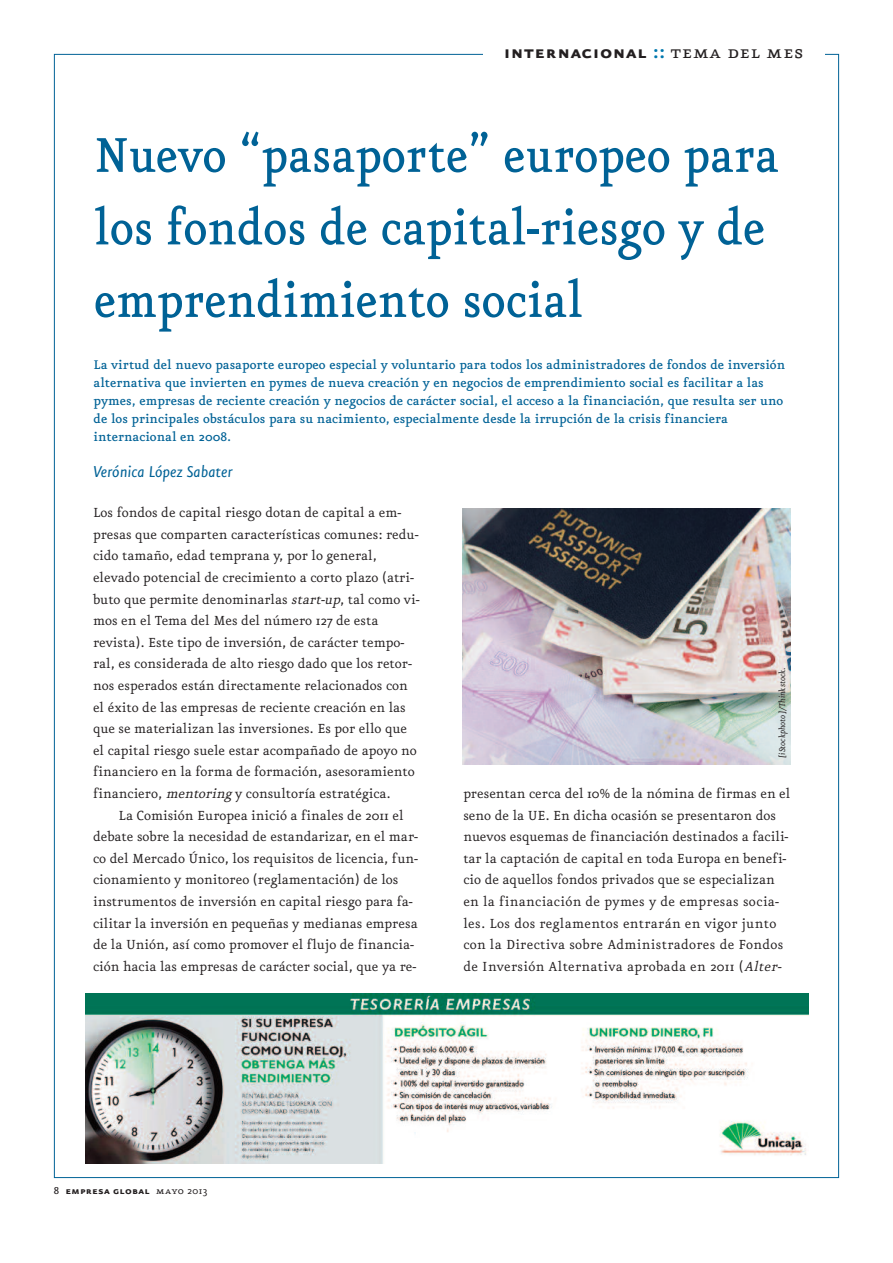
<style>
.page{position:relative;width:893px;height:1263px;background:#fff}
.page>*{position:absolute;margin:0;border:0;box-sizing:border-box;transform-origin:0 0}
.t1{font:500 58.5px/72.4px "Eureka";color:#006296;scale:.9 1}
.t2{font:21.9px "Eureka Sans Bold Caps";letter-spacing:.025em;color:#231f20}
.t3{font:italic 18.75px "Eureka Sans";color:#006296}
.t4{font:15.75px/21.6px "Eureka";color:#231f20}
.t5{font:500 15px/18px "Eureka";color:#006296}
.t6{font:12px "Eureka Sans Bold Caps";letter-spacing:.025em;color:#231f20}
.t7{font:italic 10.2px "Eureka";color:#231f20}
.s1{color:#0078ae}
.s2{font-family:"Eureka Small Caps"}
.s3{font-style:italic}
.s4{font-family:"Eureka";font-weight:500}
.s5{font-family:"Eureka"}
</style>
<div class="page">
<img style="left:86px;top:993px;width:722px;height:170px">
<img style="left:462px;top:509px;width:328px;height:255px">
<h2 class="t2" style="left:504px;top:41px;width:301px">internacional <span class="s1">::</span> <span class="s2">tema del mes</span></h2>
<h1 class="t1" style="left:94px;top:121px;width:762px">Nuevo “pasaporte” europeo para los fondos de capital-riesgo y de emprendimiento social</h1>
<p class="t5" style="left:94px;top:356px;width:693px">La virtud del nuevo pasaporte europeo especial y voluntario para todos los administradores de fondos de inversión alternativa que invierten en pymes de nueva creación y en negocios de emprendimiento social es facilitar a las pymes, empresas de reciente creación y negocios de carácter social, el acceso a la financiación, que resulta ser uno de los principales obstáculos para su nacimiento, especialmente desde la irrupción de la crisis financiera internacional en 2008.</p>
<p class="t3" style="left:94px;top:462px;width:141px">Verónica López Sabater</p>
<p class="t4" style="left:93px;top:502px;width:328px">Los fondos de capital riesgo dotan de capital a em&shy;presas que comparten características comunes: redu&shy;cido tamaño, edad temprana y, por lo general, elevado potencial de crecimiento a corto plazo (atri&shy;buto que permite denominarlas <span class="s3">start-up</span>, tal como vi&shy;mos en el Tema del Mes del número 127 de esta revista). Este tipo de inversión, de carácter tempo&shy;ral, es considerada de alto riesgo dado que los retor&shy;nos esperados están directamente relacionados con el éxito de las empresas de reciente creación en las que se materializan las inversiones. Es por ello que el capital riesgo suele estar acompañado de apoyo no financiero en la forma de formación, asesoramiento financiero, <span class="s3">mentoring</span> y consultoría estratégica.</p>
<p class="t4" style="left:93px;top:805px;width:327px;text-indent:26px">La Comisión Europea inició a finales de 2011 el debate sobre la necesidad de estandarizar, en el mar&shy;co del Mercado Único, los requisitos de licencia, fun&shy;cionamiento y monitoreo (reglamentación) de los instrumentos de inversión en capital riesgo para fa&shy;cilitar la inversión en pequeñas y medianas empresa de la Unión, así como promover el flujo de financia&shy;ción hacia las empresas de carácter social, que ya re-</p>
<p class="t7" style="left:777px;top:758px;width:92px;rotate:-90deg">[iStockphoto]/Thinkstock.</p>
<p class="t4" style="left:463px;top:783px;width:329px">presentan cerca del 10% de la nómina de firmas en el seno de la UE. En dicha ocasión se presentaron dos nuevos esquemas de financiación destinados a facili&shy;tar la captación de capital en toda Europa en benefi&shy;cio de aquellos fondos privados que se especializan en la financiación de pymes y de empresas socia&shy;les. Los dos reglamentos entrarán en vigor junto con la Directiva sobre Administradores de Fondos de Inversión Alternativa aprobada en 2011 (<span class="s3">Alter-</span></p>
<p class="t6" style="left:54px;top:1184px;width:155px"><span class="s4">8</span> empresa global <span class="s2">mayo</span> <span class="s5">2013</span></p>
</div>
